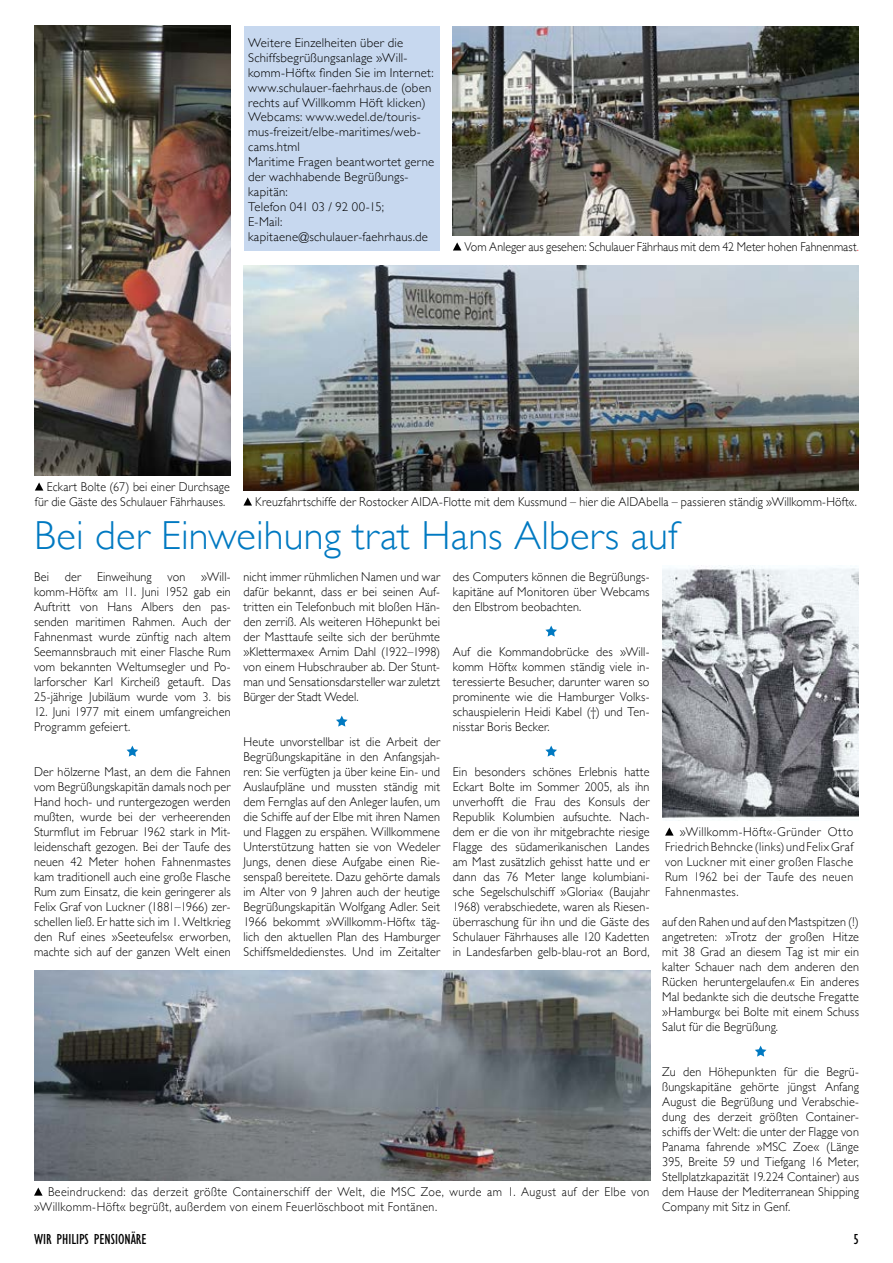
<style>
.page{position:relative;width:893px;height:1263px;background:#fff}
.page>*{position:absolute;margin:0;border:0;box-sizing:border-box;transform-origin:0 0}
.t1{font:300 40.5px "Gill Sans";letter-spacing:.005em;color:#0079c1}
.t2{font:condensed 15px "Gill Sans MT Pro";color:#000}
.t3{font:300 12.75px/15px "Gill Sans";letter-spacing:.015em;color:#000;text-align:justify;scale:.95 1}
.t4{font:300 12.75px/15px "Gill Sans";letter-spacing:.015em;color:#000;text-align:justify;scale:.94 1}
.t5{font:300 12.75px/15px "Gill Sans";letter-spacing:.015em;color:#000}
.t6{font:300 12.75px/15px "Gill Sans";letter-spacing:.035em;color:#000;scale:.94 1}
.s1{color:#e82c2e}
</style>
<div class="page">
<img style="left:662px;top:566px;width:197px;height:255px">
<img style="left:34px;top:26px;width:197px;height:450px">
<img style="left:243px;top:266px;width:616px;height:225px">
<img style="left:35px;top:971px;width:615px;height:210px">
<img style="left:453px;top:26px;width:406px;height:210px">
<div style="left:244px;top:26px;width:196px;height:224px;background:#c7d8ef"></div>
<svg style="left:665px;top:827px;width:9px;height:9px"></svg>
<svg style="left:243px;top:497px;width:9px;height:9px"></svg>
<svg style="left:34px;top:1187px;width:9px;height:9px"></svg>
<svg style="left:453px;top:242px;width:8px;height:9px"></svg>
<svg style="left:35px;top:482px;width:8px;height:9px"></svg>
<svg style="left:127px;top:746px;width:11px;height:11px"></svg>
<svg style="left:336px;top:716px;width:12px;height:11px"></svg>
<svg style="left:545px;top:746px;width:12px;height:11px"></svg>
<svg style="left:545px;top:626px;width:12px;height:11px"></svg>
<svg style="left:755px;top:1046px;width:11px;height:11px"></svg>
<p class="t5" style="left:248px;top:34px;width:188px">Weitere Einzelheiten über die<br>Schiffsbegrüßungsanlage »Will&shy;komm-Höft« finden Sie im Internet: www.schulauer-faehrhaus.de (oben rechts auf Willkomm Höft klicken)<br>Webcams: www.wedel.de/touris&shy;mus-freizeit/elbe-maritimes/web&shy;cams.html<br>Maritime Fragen beantwortet gerne der wachhabende Begrüßungs&shy;kapitän:<br>Telefon 041 03 / 92 00-15;<br>E-Mail: kapitaene@schulauer-faehrhaus.de</p>
<p class="t4" style="left:464px;top:238px;width:421px">Vom Anleger aus gesehen: Schulauer Fährhaus mit dem 42 Meter hohen Fahnenmast<span class="s1">.</span></p>
<p class="t4" style="left:35px;top:478px;width:209px;text-indent:12px">Eckart Bolte (67) bei einer Durchsage für die Gäste des Schulauer Fährhauses.</p>
<p class="t4" style="left:255px;top:493px;width:642px">Kreuzfahrtschiffe der Rostocker AIDA-Flotte mit dem Kussmund – hier die AIDAbella – passieren ständig »Willkomm-Höft«.</p>
<h1 class="t1" style="left:34px;top:503px;width:645px">Bei der Einweihung trat Hans Albers auf</h1>
<p class="t3" style="left:34px;top:568px;width:209px">Bei der Einweihung von »Will&shy;komm-Höft« am 11. Juni 1952 gab ein Auftritt von Hans Albers den pas&shy;senden maritimen Rahmen. Auch der Fahnenmast wurde zünftig nach altem Seemannsbrauch mit einer Flasche Rum vom bekannten Weltumsegler und Po&shy;larforscher Karl Kircheiß getauft. Das 25-jährige Jubiläum wurde vom 3. bis</p>
<p class="t3" style="left:34px;top:703px;width:209px">12. Juni 1977 mit einem umfangreichen<br>Programm gefeiert.</p>
<p class="t3" style="left:34px;top:763px;width:209px">Der hölzerne Mast, an dem die Fahnen vom Begrüßungskapitän damals noch per Hand hoch- und runtergezogen werden mußten, wurde bei der verheerenden Sturmflut im Februar 1962 stark in Mit&shy;leidenschaft gezogen. Bei der Taufe des neuen 42 Meter hohen Fahnenmastes kam traditionell auch eine große Flasche Rum zum Einsatz, die kein geringerer als Felix Graf von Luckner (1881–1966) zer&shy;schellen ließ. Er hatte sich im 1. Weltkrieg den Ruf eines »Seeteufels« erworben, machte sich auf der ganzen Welt einen</p>
<p class="t3" style="left:243px;top:568px;width:209px">nicht immer rühmlichen Namen und war dafür bekannt, dass er bei seinen Auf&shy;tritten ein Telefonbuch mit bloßen Hän&shy;den zerriß. Als weiteren Höhepunkt bei der Masttaufe seilte sich der berühmte »Klettermaxe« Arnim Dahl (1922–1998) von einem Hubschrauber ab. Der Stunt&shy;man und Sensationsdarsteller war zuletzt Bürger der Stadt Wedel.</p>
<p class="t3" style="left:243px;top:733px;width:209px">Heute unvorstellbar ist die Arbeit der Begrüßungskapitäne in den Anfangsjah&shy;ren: Sie verfügten ja über keine Ein- und Auslaufpläne und mussten ständig mit dem Fernglas auf den Anleger laufen, um die Schiffe auf der Elbe mit ihren Namen und Flaggen zu erspähen. Willkommene Unterstützung hatten sie von Wedeler Jungs, denen diese Aufgabe einen Rie&shy;senspaß bereitete. Dazu gehörte damals im Alter von 9 Jahren auch der heutige Begrüßungskapitän Wolfgang Adler. Seit 1966 bekommt »Willkomm-Höft« täg&shy;lich den aktuellen Plan des Hamburger Schiffsmeldedienstes. Und im Zeitalter</p>
<p class="t3" style="left:453px;top:568px;width:209px">des Computers können die Begrüßungs&shy;kapitäne auf Monitoren über Webcams den Elbstrom beobachten.</p>
<p class="t3" style="left:453px;top:643px;width:209px">Auf die Kommandobrücke des »Will&shy;komm Höft« kommen ständig viele in&shy;teressierte Besucher, darunter waren so prominente wie die Hamburger Volks&shy;schauspielerin Heidi Kabel (†) und Ten&shy;nisstar Boris Becker.</p>
<p class="t3" style="left:453px;top:763px;width:209px">Ein besonders schönes Erlebnis hatte Eckart Bolte im Sommer 2005, als ihn unverhofft die Frau des Konsuls der Republik Kolumbien aufsuchte. Nach&shy;dem er die von ihr mitgebrachte riesige Flagge des südamerikanischen Landes am Mast zusätzlich gehisst hatte und er dann das 76 Meter lange kolumbiani&shy;sche Segelschulschiff »Gloria« (Baujahr 1968) verabschiedete, waren als Riesen&shy;überraschung für ihn und die Gäste des Schulauer Fährhauses alle 120 Kadetten in Landesfarben gelb-blau-rot an Bord,</p>
<p class="t6" style="left:34px;top:1183px;width:656px;text-indent:14px">Beeindruckend: das derzeit größte Containerschiff der Welt, die MSC Zoe, wurde am 1. August auf der Elbe von »Willkomm-Höft« begrüßt, außerdem von einem Feuerlöschboot mit Fontänen.</p>
<p class="t4" style="left:665px;top:823px;width:202px;text-indent:15px">»Willkomm-Höft«-Gründer Otto Friedrich Behncke (links) und Felix Graf von Luckner mit einer großen Flasche Rum 1962 bei der Taufe des neuen Fahnenmastes.</p>
<p class="t3" style="left:662px;top:913px;width:209px">auf den Rahen und auf den Mastspitzen (!) angetreten: »Trotz der großen Hitze mit 38 Grad an diesem Tag ist mir ein kalter Schauer nach dem anderen den Rücken heruntergelaufen.« Ein anderes Mal bedankte sich die deutsche Fregatte »Hamburg« bei Bolte mit einem Schuss Salut für die Begrüßung.</p>
<p class="t3" style="left:662px;top:1063px;width:209px">Zu den Höhepunkten für die Begrü&shy;ßungskapitäne gehörte jüngst Anfang August die Begrüßung und Verabschie&shy;dung des derzeit größten Container&shy;schiffs der Welt: die unter der Flagge von Panama fahrende »MSC Zoe« (Länge 395, Breite 59 und Tiefgang 16 Meter, Stellplatzkapazität 19.224 Container) aus dem Hause der Mediterranean Shipping Company mit Sitz in Genf.</p>
<p class="t2" style="left:34px;top:1230px;width:114px">WIR PHILIPS PENSIONÄRE</p>
<p class="t2" style="left:853px;top:1230px;width:7px">5</p>
</div>
